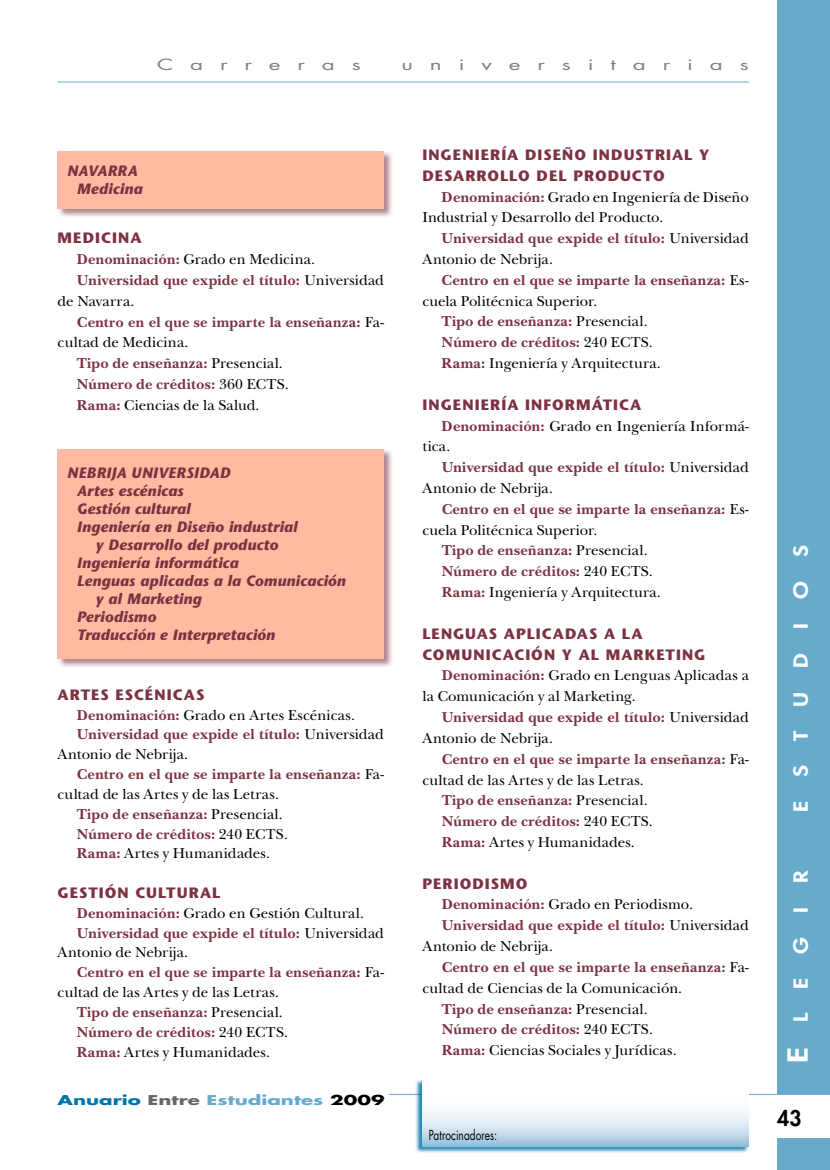
<style>
.page{position:relative;width:830px;height:1170px;background:#fff}
.page>*{position:absolute;margin:0;border:0;box-sizing:border-box;transform-origin:0 0}
.t1{font:800 27px "Futura Std";color:#fff;scale:1.2 1}
.t2{font:800 21px "Futura Std";color:#000}
.t3{font:800 18.9px "Futura Std";color:#fff;scale:1.2 1}
.t4{font:700 15px "New Baskerville Std";letter-spacing:.015em;color:#7d3241}
.t5{font:15px "New Baskerville Std";letter-spacing:.01em;color:#000}
.t6{font:italic 700 15px/18px "Stone Sans Std";letter-spacing:.01em;color:#7d3241}
.t7{font:700 15px "Stone Sans Std";letter-spacing:.065em;color:#7d3241}
.t8{font:15px "Futura Std";letter-spacing:.75em;color:#808080;scale:1.5 1}
.t9{font:13.5px "Futura Std";letter-spacing:.005em;color:#000;scale:.75 1}
.t10{font:700 13.2px "Futura Std";color:#66abcc;scale:1.5 1}
.s1{font-weight:700;color:#7d3241}
.s2{font-weight:400;color:#000}
.s3{color:#0073aa}
.s4{color:#666}
.s5{color:#000}
.s6{font-size:18.9px}
</style>
<div class="page">
<div style="left:777px;top:0;width:52px;height:1169px;background:#66abcc"></div>
<div style="left:776px;top:1093px;width:53px;height:44px;background:#fff"></div>
<hr style="left:58px;top:82px;width:690px;height:1px;background:#66abcc">
<hr style="left:388px;top:1093px;width:441px;height:1px;background:#66abcc">
<div style="left:57px;top:150px;width:336px;height:68px;background:#7d3241;opacity:.6"></div>
<div style="left:58px;top:151px;width:326px;height:57px;background:#ffbba1"></div>
<div style="left:57px;top:448px;width:336px;height:219px;background:#7d3241;opacity:.6"></div>
<div style="left:58px;top:449px;width:326px;height:209px;background:#ffbba1"></div>
<div style="left:415px;top:1079px;width:333px;height:74px;background:#0073aa;opacity:.85"></div>
<svg style="left:422px;top:1079px;width:326px;height:67px"></svg>
<p class="t8" style="left:157px;top:55px;width:137px">Carreras</p>
<p class="t8" style="left:401px;top:55px;width:233px">universitarias</p>
<p class="t6" style="left:77px;top:162px;width:67px;text-indent:-10px">NAVARRA<br>Medicina</p>
<p class="t7" style="left:58px;top:229px;width:85px">MEDICINA</p>
<p class="t5" style="left:77px;top:250px;width:240px"><span class="s1">Denominación:</span> Grado en Medicina.</p>
<p class="t4" style="left:77px;top:271px;width:308px">Universidad que expide el título: <span class="s2">Universidad</span></p>
<p class="t5" style="left:58px;top:292px;width:78px">de Navarra.</p>
<p class="t4" style="left:77px;top:313px;width:308px">Centro en el que se imparte la enseñanza: <span class="s2">Fa-</span></p>
<p class="t5" style="left:58px;top:334px;width:132px">cultad de Medicina.</p>
<p class="t4" style="left:77px;top:354px;width:207px">Tipo de enseñanza: <span class="s2">Presencial.</span></p>
<p class="t4" style="left:77px;top:375px;width:213px">Número de créditos: <span class="s2">360 ECTS.</span></p>
<p class="t5" style="left:77px;top:396px;width:184px"><span class="s1">Rama:</span> Ciencias de la Salud.</p>
<p class="t6" style="left:67px;top:464px;width:165px">NEBRIJA UNIVERSIDAD</p>
<p class="t6" style="left:77px;top:482px;width:108px">Artes escénicas</p>
<p class="t6" style="left:77px;top:500px;width:115px">Gestión cultural</p>
<p class="t6" style="left:77px;top:518px;width:222px">Ingeniería en Diseño industrial</p>
<p class="t6" style="left:96px;top:536px;width:184px">y Desarrollo del producto</p>
<p class="t6" style="left:77px;top:554px;width:163px">Ingeniería informática</p>
<p class="t6" style="left:77px;top:572px;width:270px">Lenguas aplicadas a la Comunicación</p>
<p class="t6" style="left:96px;top:590px;width:107px">y al Marketing</p>
<p class="t6" style="left:77px;top:608px;width:81px">Periodismo</p>
<p class="t6" style="left:77px;top:626px;width:200px">Traducción e Interpretación</p>
<p class="t7" style="left:58px;top:685px;width:148px">ARTES ESCÉNICAS</p>
<p class="t5" style="left:77px;top:706px;width:279px"><span class="s1">Denominación:</span> Grado en Artes Escénicas.</p>
<p class="t4" style="left:77px;top:725px;width:308px">Universidad que expide el título: <span class="s2">Universidad</span></p>
<p class="t5" style="left:58px;top:745px;width:132px">Antonio de Nebrija.</p>
<p class="t4" style="left:77px;top:765px;width:308px">Centro en el que se imparte la enseñanza: <span class="s2">Fa-</span></p>
<p class="t5" style="left:58px;top:785px;width:223px">cultad de las Artes y de las Letras.</p>
<p class="t4" style="left:77px;top:805px;width:207px">Tipo de enseñanza: <span class="s2">Presencial.</span></p>
<p class="t4" style="left:77px;top:824px;width:212px">Número de créditos: <span class="s2">240 ECTS.</span></p>
<p class="t5" style="left:77px;top:844px;width:195px"><span class="s1">Rama:</span> Artes y Humanidades.</p>
<p class="t7" style="left:58px;top:883px;width:164px">GESTIÓN CULTURAL</p>
<p class="t5" style="left:77px;top:904px;width:288px"><span class="s1">Denominación:</span> Grado en Gestión Cultural.</p>
<p class="t4" style="left:77px;top:923px;width:308px">Universidad que expide el título: <span class="s2">Universidad</span></p>
<p class="t5" style="left:58px;top:943px;width:132px">Antonio de Nebrija.</p>
<p class="t4" style="left:77px;top:963px;width:308px">Centro en el que se imparte la enseñanza: <span class="s2">Fa-</span></p>
<p class="t5" style="left:58px;top:983px;width:223px">cultad de las Artes y de las Letras.</p>
<p class="t4" style="left:77px;top:1003px;width:207px">Tipo de enseñanza: <span class="s2">Presencial.</span></p>
<p class="t4" style="left:77px;top:1022px;width:212px">Número de créditos: <span class="s2">240 ECTS.</span></p>
<p class="t5" style="left:77px;top:1042px;width:195px"><span class="s1">Rama:</span> Artes y Humanidades.</p>
<p class="t10" style="left:58px;top:1091px;width:219px"><span class="s3">Anuario</span> <span class="s4">Entre</span> Estudiantes <span class="s5">2009</span></p>
<p class="t7" style="left:422px;top:146px;width:288px">INGENIERÍA DISEÑO INDUSTRIAL Y</p>
<p class="t7" style="left:422px;top:166px;width:244px">DESARROLLO DEL PRODUCTO</p>
<p class="t5" style="left:441px;top:188px;width:308px"><span class="s1">Denominación:</span> Grado en Ingeniería de Diseño</p>
<p class="t5" style="left:422px;top:209px;width:242px">Industrial y Desarrollo del Producto.</p>
<p class="t4" style="left:441px;top:229px;width:308px">Universidad que expide el título: <span class="s2">Universidad</span></p>
<p class="t5" style="left:422px;top:250px;width:132px">Antonio de Nebrija.</p>
<p class="t4" style="left:441px;top:271px;width:308px">Centro en el que se imparte la enseñanza: <span class="s2">Es-</span></p>
<p class="t5" style="left:422px;top:292px;width:176px">cuela Politécnica Superior.</p>
<p class="t4" style="left:441px;top:313px;width:207px">Tipo de enseñanza: <span class="s2">Presencial.</span></p>
<p class="t4" style="left:441px;top:333px;width:212px">Número de créditos: <span class="s2">240 ECTS.</span></p>
<p class="t5" style="left:441px;top:354px;width:220px"><span class="s1">Rama:</span> Ingeniería y Arquitectura.</p>
<p class="t7" style="left:422px;top:395px;width:220px">INGENIERÍA INFORMÁTICA</p>
<p class="t5" style="left:441px;top:417px;width:308px"><span class="s1">Denominación:</span> Grado en Ingeniería Informá-</p>
<p class="t5" style="left:422px;top:438px;width:29px">tica.</p>
<p class="t4" style="left:441px;top:458px;width:308px">Universidad que expide el título: <span class="s2">Universidad</span></p>
<p class="t5" style="left:422px;top:479px;width:132px">Antonio de Nebrija.</p>
<p class="t4" style="left:441px;top:500px;width:308px">Centro en el que se imparte la enseñanza: <span class="s2">Es-</span></p>
<p class="t5" style="left:422px;top:521px;width:176px">cuela Politécnica Superior.</p>
<p class="t4" style="left:441px;top:542px;width:207px">Tipo de enseñanza: <span class="s2">Presencial.</span></p>
<p class="t4" style="left:441px;top:562px;width:212px">Número de créditos: <span class="s2">240 ECTS.</span></p>
<p class="t5" style="left:441px;top:583px;width:220px"><span class="s1">Rama:</span> Ingeniería y Arquitectura.</p>
<p class="t7" style="left:422px;top:624px;width:221px">LENGUAS APLICADAS A LA</p>
<p class="t7" style="left:422px;top:645px;width:284px">COMUNICACIÓN Y AL MARKETING</p>
<p class="t5" style="left:441px;top:666px;width:308px"><span class="s1">Denominación:</span> Grado en Lenguas Aplicadas a</p>
<p class="t5" style="left:422px;top:687px;width:214px">la Comunicación y al Marketing.</p>
<p class="t4" style="left:441px;top:708px;width:308px">Universidad que expide el título: <span class="s2">Universidad</span></p>
<p class="t5" style="left:422px;top:729px;width:132px">Antonio de Nebrija.</p>
<p class="t4" style="left:441px;top:750px;width:308px">Centro en el que se imparte la enseñanza: <span class="s2">Fa-</span></p>
<p class="t5" style="left:422px;top:770px;width:223px">cultad de las Artes y de las Letras.</p>
<p class="t4" style="left:441px;top:791px;width:207px">Tipo de enseñanza: <span class="s2">Presencial.</span></p>
<p class="t4" style="left:441px;top:812px;width:212px">Número de créditos: <span class="s2">240 ECTS.</span></p>
<p class="t5" style="left:441px;top:833px;width:195px"><span class="s1">Rama:</span> Artes y Humanidades.</p>
<p class="t7" style="left:422px;top:874px;width:106px">PERIODISMO</p>
<p class="t5" style="left:441px;top:895px;width:252px"><span class="s1">Denominación:</span> Grado en Periodismo.</p>
<p class="t4" style="left:441px;top:916px;width:308px">Universidad que expide el título: <span class="s2">Universidad</span></p>
<p class="t5" style="left:422px;top:937px;width:132px">Antonio de Nebrija.</p>
<p class="t4" style="left:441px;top:958px;width:308px">Centro en el que se imparte la enseñanza: <span class="s2">Fa-</span></p>
<p class="t5" style="left:422px;top:979px;width:261px">cultad de Ciencias de la Comunicación.</p>
<p class="t4" style="left:441px;top:999px;width:207px">Tipo de enseñanza: <span class="s2">Presencial.</span></p>
<p class="t4" style="left:441px;top:1020px;width:212px">Número de créditos: <span class="s2">240 ECTS.</span></p>
<p class="t5" style="left:441px;top:1041px;width:236px"><span class="s1">Rama:</span> Ciencias Sociales y Jurídicas.</p>
<p class="t9" style="left:428px;top:1126px;width:93px">Patrocinadores:</p>
<p class="t3" style="left:788px;top:557px;width:11px;rotate:-90deg">s</p>
<p class="t3" style="left:788px;top:598px;width:16px;rotate:-90deg">o</p>
<p class="t3" style="left:788px;top:628px;width:6px;rotate:-90deg">i</p>
<p class="t3" style="left:788px;top:667px;width:14px;rotate:-90deg">d</p>
<p class="t3" style="left:788px;top:707px;width:14px;rotate:-90deg">u</p>
<p class="t3" style="left:788px;top:741px;width:10px;rotate:-90deg">t</p>
<p class="t3" style="left:788px;top:777px;width:11px;rotate:-90deg">s</p>
<p class="t3" style="left:788px;top:812px;width:9px;rotate:-90deg">e</p>
<p class="t3" style="left:788px;top:882px;width:12px;rotate:-90deg">r</p>
<p class="t3" style="left:788px;top:913px;width:6px;rotate:-90deg">i</p>
<p class="t3" style="left:788px;top:954px;width:15px;rotate:-90deg">g</p>
<p class="t3" style="left:788px;top:989px;width:9px;rotate:-90deg">e</p>
<p class="t1" style="left:780px;top:1062px;width:43px;rotate:-90deg">E <span class="s6">l</span></p>
<p class="t2" style="left:776px;top:1104px;width:26px">43</p>
</div>
